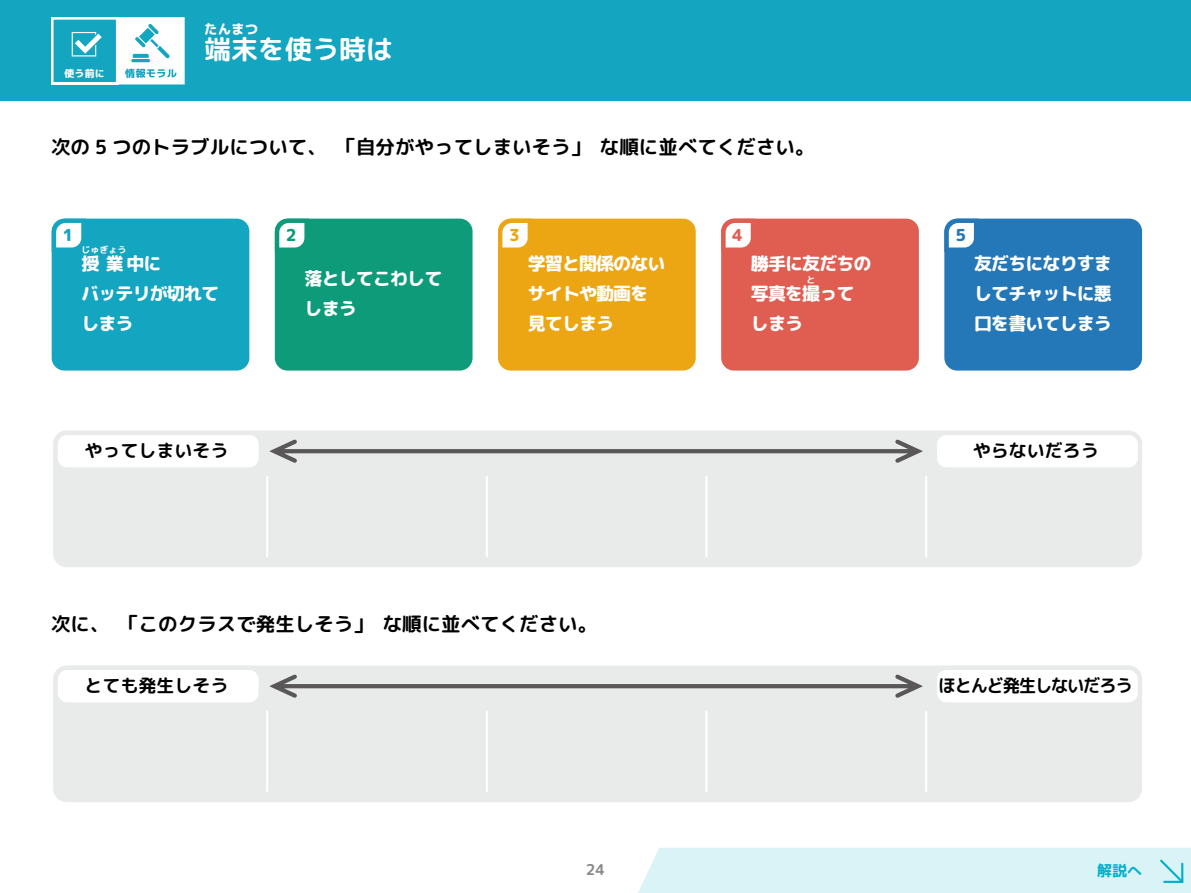
<style>
.page{position:relative;width:1191px;height:893px;background:#fff}
.page>*{position:absolute;margin:0;border:0;box-sizing:border-box;transform-origin:0 0}
.t1{font:27px "rounded mplus 1 p bold";color:#fff}
.t2{font:19.5px "rounded mplus 1 p bold";color:#000}
.t3{font:18px/30px "rounded mplus 1 p heavy";letter-spacing:-.05em;color:#fff}
.t4{font:18px "rounded mplus 1 p bold";color:#000}
.t5{font:18px "rounded mplus 1 p bold";letter-spacing:-.07em;color:#000;scale:.96 1}
.t6{font:16.5px "rounded mplus 1 p heavy";color:#2478b7}
.t7{font:16.5px "rounded mplus 1 p heavy";color:#14a5c0}
.t8{font:16.5px "rounded mplus 1 p heavy";color:#0e9b7a}
.t9{font:16.5px "rounded mplus 1 p heavy";color:#eca613}
.t10{font:16.5px "rounded mplus 1 p heavy";color:#df5e51}
.t11{font:15px "rounded mplus 1 p bold";color:#898989}
.t12{font:15px "rounded mplus 1 p bold";color:#14a5c0}
.t13{font:13.5px "rounded mplus 1 p heavy";color:#fff}
.t14{font:9.9px "rounded mplus 1 p heavy";color:#fff}
.t15{font:9px "rounded mplus 1 p bold";color:#fff}
</style>
<div class="page">
<div style="left:638px;top:848px;width:553px;height:45px;background:#d9f3f7"></div>
<div style="left:944px;top:219px;width:198px;height:152px;background:#2478b7;border-radius:13px"></div>
<svg style="left:944px;top:219px;width:30px;height:33px"></svg>
<div style="left:0;top:0;width:1191px;height:101px;background:#14a5c0"></div>
<div style="left:721px;top:219px;width:198px;height:152px;background:#df5e51;border-radius:13px"></div>
<div style="left:498px;top:219px;width:197px;height:152px;background:#eca613;border-radius:13px"></div>
<div style="left:52px;top:219px;width:197px;height:152px;background:#14a5c0;border-radius:13px"></div>
<div style="left:275px;top:219px;width:197px;height:152px;background:#0e9b7a;border-radius:13px"></div>
<div style="left:51px;top:17px;width:67px;height:67px;border:3px solid #fff"></div>
<svg style="left:72px;top:32px;width:30px;height:25px"></svg>
<svg style="left:117px;top:17px;width:68px;height:67px;background:#dcf1f5"></svg>
<div style="left:53px;top:431px;width:1089px;height:136px;background:#e9eaea;border-radius:14px"></div>
<svg style="left:269px;top:439px;width:654px;height:24px"></svg>
<div style="left:56px;top:433px;width:205px;height:36px;background:#fff;border-radius:11px"></div>
<div style="left:54px;top:431px;width:209px;height:41px;border:4px solid #e9eaea;border-radius:11px"></div>
<div style="left:935px;top:433px;width:205px;height:36px;background:#fff;border-radius:11px"></div>
<div style="left:932px;top:431px;width:210px;height:41px;border:4px solid #e9eaea;border-radius:11px"></div>
<hr style="left:266px;top:477px;width:2px;height:79px;background:#fff">
<hr style="left:705px;top:477px;width:2px;height:79px;background:#fff">
<hr style="left:486px;top:477px;width:2px;height:79px;background:#fff">
<hr style="left:925px;top:477px;width:2px;height:79px;background:#fff">
<div style="left:53px;top:665px;width:1089px;height:137px;background:#e9eaea;border-radius:14px"></div>
<svg style="left:269px;top:674px;width:654px;height:24px"></svg>
<div style="left:56px;top:668px;width:205px;height:36px;background:#fff;border-radius:11px"></div>
<div style="left:54px;top:666px;width:209px;height:41px;border:4px solid #e9eaea;border-radius:11px"></div>
<div style="left:935px;top:668px;width:205px;height:36px;background:#fff;border-radius:11px"></div>
<div style="left:932px;top:666px;width:210px;height:41px;border:4px solid #e9eaea;border-radius:11px"></div>
<hr style="left:266px;top:712px;width:2px;height:79px;background:#fff">
<hr style="left:705px;top:712px;width:2px;height:79px;background:#fff">
<hr style="left:486px;top:712px;width:2px;height:79px;background:#fff">
<hr style="left:925px;top:712px;width:2px;height:79px;background:#fff">
<svg style="left:52px;top:219px;width:30px;height:29px"></svg>
<svg style="left:275px;top:219px;width:30px;height:29px"></svg>
<svg style="left:721px;top:219px;width:30px;height:29px"></svg>
<svg style="left:498px;top:219px;width:30px;height:29px"></svg>
<p class="t14" style="left:64px;top:66px;width:42px">使う前に</p>
<p class="t13" style="left:204px;top:19px;width:55px">たんまつ</p>
<h1 class="t1" style="left:204px;top:30px;width:190px">端末を使う時は</h1>
<h1 class="t1" style="left:204px;top:32px;width:217px">たん末を使う時は</h1>
<p class="t2" style="left:51px;top:133px;width:765px">次の 5 つのトラブルについて、「自分がやってしまいそう」な順に並べてください。</p>
<p class="t7" style="left:63px;top:223px;width:12px">1</p>
<p class="t8" style="left:286px;top:223px;width:12px">2</p>
<p class="t9" style="left:509px;top:223px;width:12px">3</p>
<p class="t10" style="left:732px;top:223px;width:12px">4</p>
<p class="t15" style="left:81px;top:244px;width:47px">じゅぎょう</p>
<p class="t3" style="left:81px;top:279px;width:139px">バッテリが切れてしまう</p>
<p class="t3" style="left:81px;top:249px;width:82px">授業中に</p>
<p class="t3" style="left:304px;top:264px;width:139px">落としてこわしてしまう</p>
<p class="t3" style="left:528px;top:249px;width:139px">学習と関係のないサイトや動画を見てしまう</p>
<p class="t3" style="left:751px;top:249px;width:122px">勝手に友だちの写真を撮って</p>
<p class="t15" style="left:806px;top:274px;width:10px">と</p>
<p class="t3" style="left:751px;top:309px;width:54px">しまう</p>
<p class="t6" style="left:955px;top:223px;width:12px">5</p>
<p class="t3" style="left:974px;top:249px;width:139px;text-align:justify">友だちになりすましてチャットに悪口を書いてしまう</p>
<p class="t4" style="left:84px;top:438px;width:146px">やってしまいそう</p>
<p class="t4" style="left:972px;top:438px;width:127px">やらないだろう</p>
<p class="t2" style="left:51px;top:610px;width:548px">次に、「このクラスで発生しそう」な順に並べてください。</p>
<p class="t4" style="left:84px;top:673px;width:146px">とても発生しそう</p>
<p class="t5" style="left:938px;top:673px;width:204px">ほとんど発生しないだろう</p>
<p class="t11" style="left:586px;top:858px;width:21px">30</p>
<p class="t12" style="left:1097px;top:860px;width:46px">解説へ</p>
<p class="t11" style="left:586px;top:858px;width:21px">24</p>
</div>
